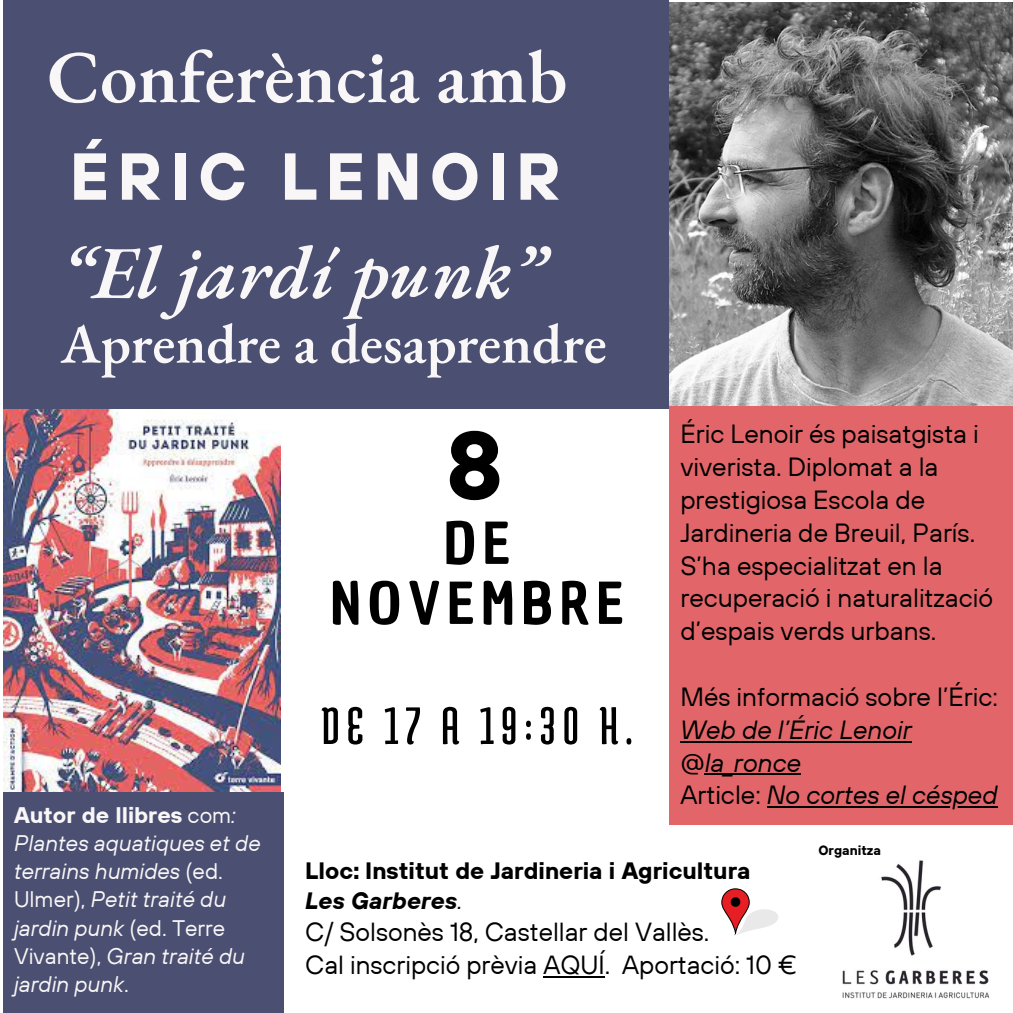
<style>
.page{position:relative;width:1013px;height:1013px;background:#fff}
.page>*{position:absolute;margin:0;border:0;box-sizing:border-box;transform-origin:0 0}
.t1{font:700 96.25px "TT Hoves";color:#000}
.t2{font:600 74.75px "EB Garamond";color:#f8f6f6}
.t3{font:italic 600 74.75px "EB Garamond";color:#f8f6f6}
.t4{font:700 66.25px "TT Hoves";letter-spacing:.12em;color:#f8f6f6}
.t5{font:56.25px "Medula One";letter-spacing:.12em;color:#000}
.t6{font:56.25px/60px "Chau Philomene One";letter-spacing:.12em;color:#000;text-align:center}
.t7{font:600 56px "EB Garamond";color:#f8f6f6}
.t8{font:26.25px/32.8px "TT Hoves";color:#000}
.t9{font:italic 26.25px "TT Hoves";color:#000}
.t10{font:26.12px "TT Hoves";color:#000}
.t11{font:700 23.62px "TT Hoves";color:#000}
.t12{font:italic 700 23.62px "TT Hoves";color:#000}
.t13{font:italic 22.5px/28.1px "TT Hoves";color:#f8f6f6}
.t14{font:700 13.38px "TT Hoves";color:#000}
.s1{font-weight:700;font-style:normal}
.s2{font-style:normal}
.s3{font-weight:400}
</style>
<div class="page">
<img style="left:4px;top:409px;width:276px;height:383px">
<div style="left:669px;top:403px;width:343px;height:422px;background:#e26669"></div>
<img style="left:669px;top:3px;width:343px;height:403px">
<div style="left:4px;top:0;width:665px;height:409px;background:#4b4f71"></div>
<div style="left:4px;top:792px;width:280px;height:220px;background:#4b4f71"></div>
<svg style="left:721px;top:888px;width:57px;height:47px"></svg>
<img style="left:842px;top:860px;width:148px;height:139px">
<hr style="left:680px;top:740px;width:231px;height:2px;background:#000">
<hr style="left:704px;top:773px;width:97px;height:2px;background:#000">
<hr style="left:767px;top:806px;width:230px;height:2px;background:#000">
<hr style="left:543px;top:975px;width:61px;height:2px;background:#000">
<p class="t2" style="left:47px;top:27px;width:522px">Conferència amb</p>
<p class="t4" style="left:70px;top:133px;width:493px">ÉRIC LENOIR</p>
<p class="t3" style="left:61px;top:222px;width:486px">“El jardí punk”</p>
<p class="t7" style="left:61px;top:306px;width:547px">Aprendre a desaprendre</p>
<p class="t13" style="left:14px;top:800px;width:248px"><span class="s1">Autor de llibres</span> <span class="s2">com</span>:<br>Plantes aquatiques et de terrains humides <span class="s2">(ed.<br>Ulmer),</span> Petit traité du jardin punk <span class="s2">(ed. Terre<br>Vivante),</span> Gran traité du jardin punk<span class="s2">.</span></p>
<p class="t1" style="left:446px;top:403px;width:59px">8</p>
<p class="t6" style="left:330px;top:514px;width:295px">DE<br>NOVEMBRE</p>
<p class="t5" style="left:321px;top:696px;width:313px">DE 17 A 19:30 H.</p>
<p class="t8" style="left:680px;top:417px;width:300px">Éric Lenoir és paisatgista i viverista. Diplomat a la prestigiosa Escola de<br>Jardineria de Breuil, París.</p>
<p class="t8" style="left:680px;top:548px;width:314px">S’ha especialitzat en la recuperació i naturalització d’espais verds urbans.</p>
<p class="t8" style="left:680px;top:679px;width:319px">Més informació sobre l’Éric:</p>
<p class="t9" style="left:680px;top:712px;width:233px">Web de l’Éric Lenoir</p>
<p class="t9" style="left:680px;top:745px;width:122px"><span class="s2">@</span>la_ronce</p>
<p class="t9" style="left:680px;top:778px;width:319px"><span class="s2">Article:</span> No cortes el césped</p>
<p class="t14" style="left:818px;top:841px;width:64px">Organitza</p>
<p class="t11" style="left:305px;top:855px;width:447px">Lloc: Institut de Jardineria i Agricultura</p>
<p class="t12" style="left:305px;top:885px;width:158px">Les Garberes<span class="s3">.</span></p>
<p class="t10" style="left:305px;top:915px;width:405px">C/ Solsonès 18, Castellar del Vallès.</p>
<p class="t10" style="left:305px;top:947px;width:493px">Cal inscripció prèvia AQUÍ. Aportació: 10 €</p>
</div>
